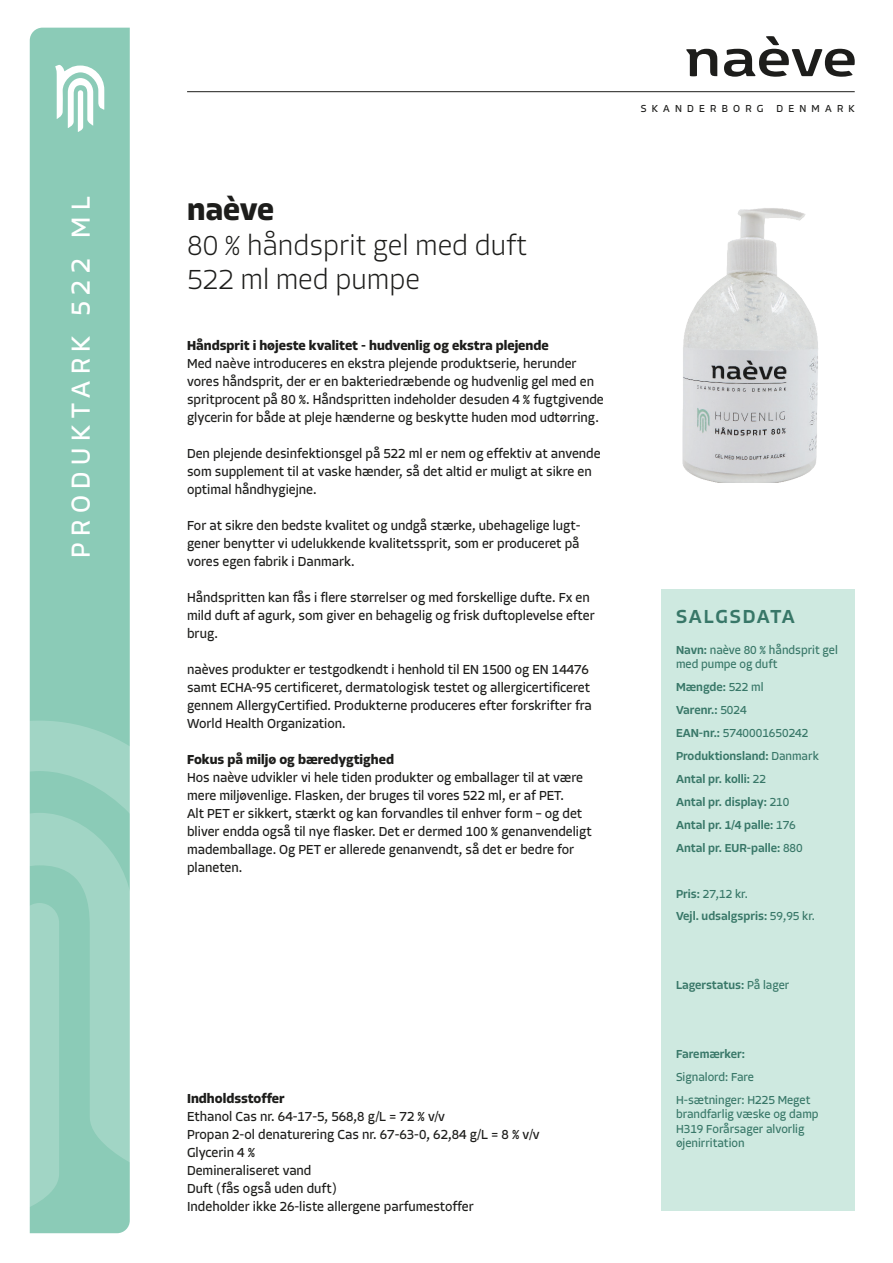
<style>
.page{position:relative;width:893px;height:1263px;background:#fff}
.page>*{position:absolute;margin:0;border:0;box-sizing:border-box;transform-origin:0 0}
.t1{font:700 31.5px "Allotrope";letter-spacing:-.005em;color:#1d1d1b}
.t2{font:200 28.5px "Allotrope";color:#1d1d1b}
.t3{font:27px "Allotrope";letter-spacing:.25em;color:#fff}
.Mellemrubrik{font:500 19.5px "Allotrope";letter-spacing:.08em;color:#387768}
.Brødtekst_produktark{font:13.5px/18px "Allotrope";color:#1d1d1b}
.Brødtekst_produktark-2{font:700 13.5px "Allotrope";color:#1d1d1b}
.Brødtekst_produktark-3{font:500 12px "Allotrope";color:#387768}
.Brødtekst_produktark-4{font:12px/14.4px "Allotrope";color:#387768}
.t4{font:10.5px "Allotrope";letter-spacing:.5em;color:#1d1d1b}
.s1{font-weight:500}
.s2{font-weight:400}
</style>
<div class="page">
<svg style="left:686px;top:49px;width:31px;height:27px"></svg>
<svg style="left:724px;top:36px;width:131px;height:41px"></svg>
<div style="left:30px;top:28px;width:100px;height:1205px;background:#8bcbb7"></div>
<svg style="left:52px;top:64px;width:52px;height:68px"></svg>
<svg style="left:29px;top:712px;width:101px;height:101px;background:#98d0bf"></svg>
<svg style="left:29px;top:1182px;width:30px;height:29px"></svg>
<svg style="left:29px;top:813px;width:101px;height:369px;background:#99d1c0"></svg>
<hr style="left:187px;top:91px;width:668px;height:1px;background:#1d1d1b">
<div style="left:661px;top:589px;width:194px;height:622px;background:#cee9e0"></div>
<img style="left:682px;top:208px;width:136px;height:275px">
<p class="t3" style="left:63px;top:558px;width:363px;rotate:-90deg">PRODUKTARK 522 ML</p>
<p class="t1" style="left:187px;top:188px;width:88px">naève</p>
<p class="t2" style="left:187px;top:227px;width:341px">80 % håndsprit gel med duft</p>
<p class="t2" style="left:187px;top:261px;width:234px">522 ml med pumpe</p>
<p class="Brødtekst_produktark-2" style="left:187px;top:337px;width:363px">Håndsprit i højeste kvalitet - hudvenlig og ekstra plejende</p>
<p class="Brødtekst_produktark" style="left:187px;top:355px;width:418px">Med naève introduceres en ekstra plejende produktserie, herunder vores håndsprit, der er en bakteriedræbende og hudvenlig gel med en spritprocent på 80 %. Håndspritten indeholder desuden 4 % fugtgivende glycerin for både at pleje hænderne og beskytte huden mod udtørring.</p>
<p class="Brødtekst_produktark" style="left:187px;top:445px;width:415px">Den plejende desinfektionsgel på 522 ml er nem og effektiv at anvende som supplement til at vaske hænder, så det altid er muligt at sikre en optimal håndhygiejne.</p>
<p class="Brødtekst_produktark" style="left:187px;top:517px;width:395px">For at sikre den bedste kvalitet og undgå stærke, ubehagelige lugt-</p>
<p class="Brødtekst_produktark" style="left:187px;top:535px;width:394px">gener benytter vi udelukkende kvalitetssprit, som er produceret på vores egen fabrik i Danmark.</p>
<p class="Brødtekst_produktark" style="left:187px;top:589px;width:409px">Håndspritten kan fås i flere størrelser og med forskellige dufte. Fx en mild duft af agurk, som giver en behagelig og frisk duftoplevelse efter brug.</p>
<p class="Brødtekst_produktark" style="left:187px;top:661px;width:406px">naèves produkter er testgodkendt i henhold til EN 1500 og EN 14476 samt ECHA-95 certificeret, dermatologisk testet og allergicertificeret gennem AllergyCertified. Produkterne produceres efter forskrifter fra World Health Organization.</p>
<p class="Brødtekst_produktark-2" style="left:187px;top:751px;width:208px">Fokus på miljø og bæredygtighed</p>
<p class="Brødtekst_produktark" style="left:187px;top:769px;width:406px">Hos naève udvikler vi hele tiden produkter og emballager til at være mere miljøvenlige. Flasken, der bruges til vores 522 ml, er af PET.<br>Alt PET er sikkert, stærkt og kan forvandles til enhver form – og det bliver endda også til nye flasker. Det er dermed 100 % genanvendeligt mademballage. Og PET er allerede genanvendt, så det er bedre for planeten.</p>
<p class="Brødtekst_produktark-2" style="left:187px;top:1089px;width:99px">Indholdsstoffer</p>
<p class="Brødtekst_produktark" style="left:187px;top:1107px;width:260px">Ethanol Cas nr. 64-17-5, 568,8 g/L = 72 % v/v</p>
<p class="Brødtekst_produktark" style="left:187px;top:1125px;width:354px">Propan 2-ol denaturering Cas nr. 67-63-0, 62,84 g/L = 8 % v/v</p>
<p class="Brødtekst_produktark" style="left:187px;top:1143px;width:70px">Glycerin 4 %</p>
<p class="Brødtekst_produktark" style="left:187px;top:1161px;width:126px">Demineraliseret vand</p>
<p class="Brødtekst_produktark" style="left:187px;top:1179px;width:151px">Duft (fås også uden duft)</p>
<p class="Brødtekst_produktark" style="left:187px;top:1197px;width:288px">Indeholder ikke 26-liste allergene parfumestoffer</p>
<p class="t4" style="left:641px;top:102px;width:215px">SKANDERBORG DENMARK</p>
<p class="Mellemrubrik" style="left:676px;top:604px;width:120px">SALGSDATA</p>
<p class="Brødtekst_produktark-4" style="left:676px;top:643px;width:163px"><span class="s1">Navn:</span> naève 80 % håndsprit gel med pumpe og duft</p>
<p class="Brødtekst_produktark-3" style="left:676px;top:679px;width:89px">Mængde: <span class="s2">522 ml</span></p>
<p class="Brødtekst_produktark-3" style="left:676px;top:702px;width:72px">Varenr.: <span class="s2">5024</span></p>
<p class="Brødtekst_produktark-4" style="left:676px;top:726px;width:134px"><span class="s1">EAN-nr.:</span> 5740001650242</p>
<p class="Brødtekst_produktark-3" style="left:676px;top:748px;width:144px">Produktionsland: <span class="s2">Danmark</span></p>
<p class="Brødtekst_produktark-3" style="left:676px;top:771px;width:92px">Antal pr. kolli: <span class="s2">22</span></p>
<p class="Brødtekst_produktark-3" style="left:676px;top:794px;width:115px">Antal pr. display: <span class="s2">210</span></p>
<p class="Brødtekst_produktark-3" style="left:676px;top:817px;width:121px">Antal pr. 1/4 palle: <span class="s2">176</span></p>
<p class="Brødtekst_produktark-3" style="left:676px;top:840px;width:128px">Antal pr. EUR-palle: <span class="s2">880</span></p>
<p class="Brødtekst_produktark-4" style="left:676px;top:886px;width:73px"><span class="s1">Pris:</span> 27,12 kr.</p>
<p class="Brødtekst_produktark-3" style="left:676px;top:908px;width:140px">Vejl. udsalgspris: <span class="s2">59,95 kr.</span></p>
<p class="Brødtekst_produktark-3" style="left:676px;top:977px;width:115px">Lagerstatus: <span class="s2">På lager</span></p>
<p class="Brødtekst_produktark-3" style="left:676px;top:1046px;width:71px">Faremærker:</p>
<p class="Brødtekst_produktark-4" style="left:676px;top:1070px;width:79px">Signalord: Fare</p>
<p class="Brødtekst_produktark-4" style="left:676px;top:1093px;width:144px">H-sætninger: H225 Meget brandfarlig væske og damp</p>
<p class="Brødtekst_produktark-4" style="left:676px;top:1121px;width:130px">H319 Forårsager alvorlig øjenirritation</p>
</div>
